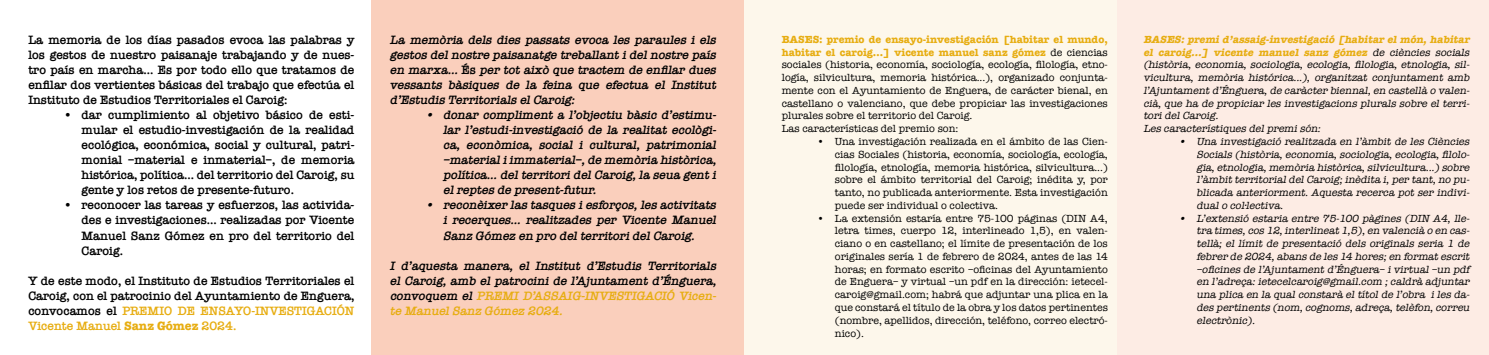
<style>
.page{position:relative;width:1489px;height:355px;background:#fff}
.page>*{position:absolute;margin:0;border:0;box-sizing:border-box;transform-origin:0 0}
.t1{font:600 12.5px/15px "American Typewriter";letter-spacing:-.005em;color:#000;text-align:justify}
.t2{font:italic 600 12.5px/15px "American Typewriter";letter-spacing:-.03em;color:#000;text-align:justify}
.t3{font:10.62px/12.8px "American Typewriter";color:#000;text-align:justify}
.t4{font:italic 10.62px/12.8px "American Typewriter";letter-spacing:-.01em;color:#000}
.s1{color:#e7ad11}
.s2{font-weight:700;color:#e7ad11}
.s3{font-style:normal}
.s4{font-weight:600}
</style>
<div class="page">
<div style="left:1116px;top:0;width:372px;height:354px;background:#fdece4"></div>
<div style="left:744px;top:0;width:372px;height:354px;background:#fdf7eb"></div>
<div style="left:371px;top:0;width:372px;height:354px;background:#facfbc"></div>
<p class="t1" style="left:28px;top:32px;width:328px">La memoria de los días pasados evoca las palabras y los gestos de nuestro paisanaje trabajando y de nues&shy;tro país en marcha... Es por todo ello que tratamos de enfilar dos vertientes básicas del trabajo que efectúa el Instituto de Estudios Territoriales el Caroig:</p>
<p class="t1" style="left:81px;top:107px;width:274px;text-indent:-18px">• dar cumplimiento al objetivo básico de esti&shy;mular el estudio-investigación de la realidad ecológica, económica, social y cultural, patri&shy;monial –material e inmaterial–, de memoria histórica, política... del territorio del Caroig, su gente y los retos de presente-futuro.</p>
<p class="t1" style="left:81px;top:197px;width:274px;text-indent:-18px">• reconocer las tareas y esfuerzos, las activida&shy;des e investigaciones... realizadas por Vicente Manuel Sanz Gómez en pro del territorio del Caroig.</p>
<p class="t1" style="left:28px;top:272px;width:327px">Y de este modo, el Instituto de Estudios Territoriales el Caroig, con el patrocinio del Ayuntamiento de Enguera, convocamos el <span class="s1">PREMIO DE ENSAYO-INVESTIGACIÓN Vicente Manuel</span> <span class="s2">Sanz Gómez</span> <span class="s1">2024.</span></p>
<p class="t2" style="left:390px;top:32px;width:331px">La memòria dels dies passats evoca les paraules i els gestosdelnostre paisanatge treballantidelnostre país en marxa...<span class="s3">É s</span> pertotaixò que tractem de enfilardues vessants bàsiques de la feina que efectua el Institut d’EstudisTerritorialselCaroig:</p>
<p class="t2" style="left:443px;top:107px;width:278px;text-indent:-18px">• donar compliment a l’obj ectiu bàsic d’estimu&shy;lar l’estudi-investigació de la realitat ecològi&shy;ca, econòmica, social i cultural, patrimonial –materialiimmaterial–,de memòria històrica, política...delterritoridelCaroig,la seua genti elreptesde present-futur.</p>
<p class="t2" style="left:443px;top:197px;width:278px;text-indent:-18px">• reconèixerlastasquesiesforços,lesactivitats i recerques... realitzades per Vicente Manuel Sanz Gómez en pro delterritoridelCaroig.</p>
<p class="t2" style="left:390px;top:257px;width:331px">I d’aquesta manera, el Institut d’Estudis Territorials el Caroig, amb el patrocini de l’Ajuntament d’Énguera, convoquem el <span class="s1">PREMI D’ASSAIG-INVESTIGACIÓ Vicen&shy;te ManuelSanz Gómez 2024.</span></p>
<p class="t3" style="left:781px;top:32px;width:328px;text-align:left"><span class="s2">BASES: premio de ensayo-investigación [habitar el mundo, habitar el caroig…] vicente manuel sanz gómez</span> de ciencias sociales (historia, economía, sociología, ecología, filología, etno&shy;logía, silvicultura, memoria histórica...), organizado conjunta&shy;mente con el Ayuntamiento de Enguera, de carácter bienal, en castellano o valenciano, que debe propiciar las investigaciones plurales sobre el territorio del Caroig.<br>Las características del premio son:</p>
<p class="t3" style="left:834px;top:134px;width:274px;text-indent:-18px">• Una investigación realizada en el ámbito de las Cien&shy;cias Sociales (historia, economía, sociología, ecología, filología, etnología, memoria histórica, silvicultura...) sobre el ámbito territorial del Caroig; inédita y, por tanto, no publicada anteriormente. Esta investigación puede ser individual o colectiva.</p>
<p class="t3" style="left:834px;top:211px;width:274px;text-indent:-18px">• La extensión estaría entre 75-100 páginas (DIN A4, letra times, cuerpo 12, interlineado 1,5), en valen&shy;ciano o en castellano; el límite de presentación de los originales sería 1 de febrero de 2024, antes de las 14 horas; en formato escrito –oficinas del Ayuntamiento de Enguera– y virtual –un pdf en la dirección: ietecel&shy;caroig@gmail.com; habrá que adjuntar una plica en la que constará el título de la obra y los datos pertinentes (nombre, apellidos, dirección, teléfono, correo electró&shy;nico).</p>
<p class="t4" style="left:1143px;top:32px;width:331px"><span class="s2">BASES:premid’assaig-investigació [habitarelmón,habitar el caroig…] vicente manuel sanz gómez</span> de ciències socials (història, economia, sociologia, ecologia, filologia, etnologia, sil&shy;vicultura, memòria histórica...), organitzat conj untament amb l’Ajuntamentd’Énguera,de caràcter biennal,en castellà o valen&shy;cià,que ha de propiciar les investigacions plurals sobre elterri&shy;toridelCaroig.<br>Les característiques delpremisón:</p>
<p class="t4" style="left:1196px;top:134px;width:277px;text-align:justify;text-indent:-18px"><span class="s4">•</span> Una investigació realitzada en l’àmbit de les Ciències Socials (història,economia,sociologia,ecologia,filolo&shy;gia,etnologia,memòria històrica,silvicultura...)sobre l’àmbitterritorialdelCaroig;inèdita i,per tant,no pu&shy;blicada anteriorment.Aquesta recerca potser indivi&shy;dualo col·lectiva.</p>
<p class="t4" style="left:1196px;top:211px;width:277px;text-indent:-18px"><span class="s4">•</span> L’extensió estaria entre 75-100 pàgines (DIN A4, lle&shy;tra times,cos 12,interlineat1,5),en valencià o en cas&shy;tellà; el límit de presentació dels originals seria 1 de febrer de 2024,abans de les 14 hores;en formatescrit –oficines de l’Ajuntamentd’Énguera– ivirtual–un pdf en l’adreça:ietecelcaroig@gmail.com ;caldrà adjuntar una plica en la qualconstarà eltítolde l’obra iles da&shy;des pertinents (nom,cognoms,adreça,telèfon,correu electrònic).</p>
</div>
